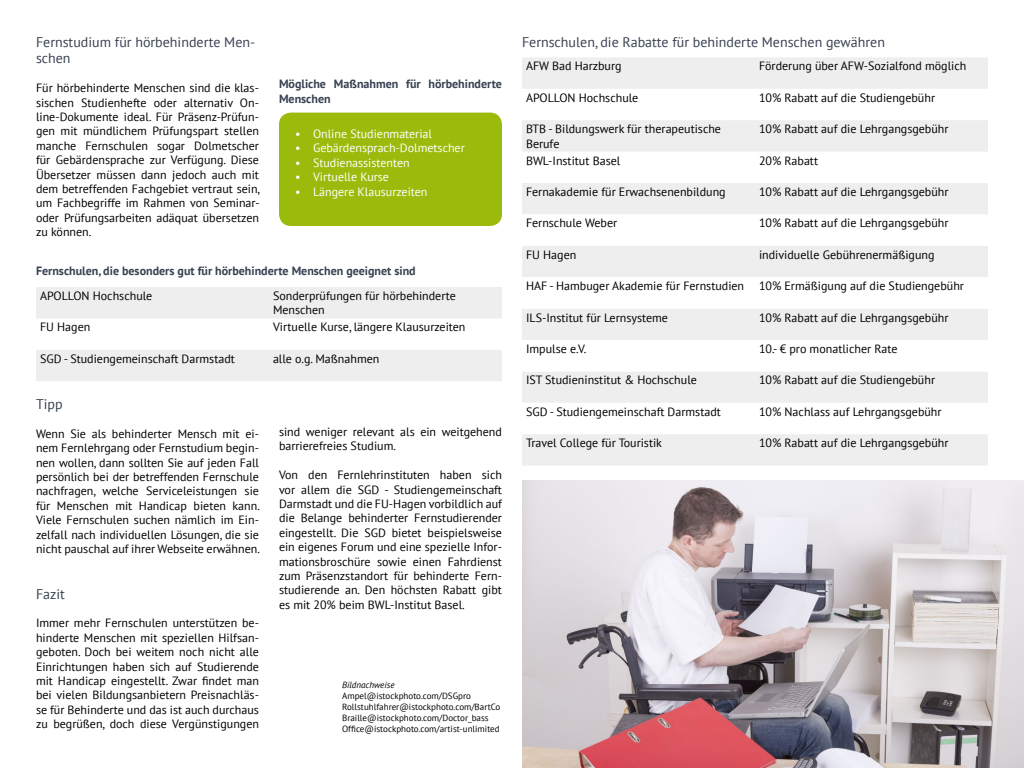
<style>
.page{position:relative;width:1024px;height:768px;background:#fff}
.page>*{position:absolute;margin:0;border:0;box-sizing:border-box;transform-origin:0 0}
.Zwischenhead{font:14px "PT Sans";color:#374151}
.Absatzformat_1{font:12px/14.4px "PT Sans";color:#000;text-align:justify}
.Absatzformat_1-2{font:700 12px/14.4px "PT Sans";color:#374151}
.t1{font:12px "PT Sans";color:#fff}
.Absatzformat_1-3{font:9px "PT Sans";color:#000}
.Absatzformat_1-4{font:italic 9px "PT Sans";color:#000}
</style>
<div class="page">
<div style="left:279px;top:113px;width:223px;height:113px;background:#9abb0c;border-radius:12px"></div>
<svg style="left:522px;top:58px;width:466px;height:156px;fill:#eee"></svg>
<svg style="left:522px;top:246px;width:466px;height:157px;fill:#eee"></svg>
<div style="left:522px;top:434px;width:466px;height:32px;background:#eee"></div>
<svg style="left:36px;top:287px;width:466px;height:94px;fill:#eee"></svg>
<img style="left:522px;top:480px;width:502px;height:288px">
<p class="Zwischenhead" style="left:36px;top:33px;width:221px">Fernstudium für hörbehinderte Men-</p>
<p class="Zwischenhead" style="left:522px;top:33px;width:365px">Fernschulen, die Rabatte für behinderte Menschen gewähren</p>
<p class="Zwischenhead" style="left:36px;top:49px;width:36px">schen</p>
<p class="Absatzformat_1" style="left:36px;top:80px;width:225px">Für hörbehinderte Menschen sind die klas&shy;sischen Studienhefte oder alternativ On&shy;line-Dokumente ideal. Für Präsenz-Prüfun&shy;gen mit mündlichem Prüfungspart stellen manche Fernschulen sogar Dolmetscher für Gebärdensprache zur Verfügung. Diese Übersetzer müssen dann jedoch auch mit dem betreffenden Fachgebiet vertraut sein, um Fachbegriffe im Rahmen von Seminar&shy;oder Prüfungsarbeiten adäquat übersetzen zu können.</p>
<p class="Absatzformat_1" style="left:526px;top:59px;width:97px">AFW Bad Harzburg</p>
<p class="Absatzformat_1" style="left:759px;top:59px;width:209px">Förderung über AFW-Sozialfond möglich</p>
<p class="Absatzformat_1" style="left:526px;top:90px;width:114px">APOLLON Hochschule</p>
<p class="Absatzformat_1" style="left:759px;top:90px;width:178px">10% Rabatt auf die Studiengebühr</p>
<p class="Absatzformat_1" style="left:526px;top:122px;width:197px">BTB - Bildungswerk für therapeutische<br>Berufe</p>
<p class="Absatzformat_1" style="left:759px;top:122px;width:191px">10% Rabatt auf die Lehrgangsgebühr</p>
<p class="Absatzformat_1" style="left:526px;top:153px;width:96px">BWL-Institut Basel</p>
<p class="Absatzformat_1" style="left:759px;top:153px;width:61px">20% Rabatt</p>
<p class="Absatzformat_1" style="left:526px;top:184px;width:201px">Fernakademie für Erwachsenenbildung</p>
<p class="Absatzformat_1" style="left:759px;top:184px;width:191px">10% Rabatt auf die Lehrgangsgebühr</p>
<p class="Absatzformat_1" style="left:526px;top:216px;width:93px">Fernschule Weber</p>
<p class="Absatzformat_1" style="left:759px;top:216px;width:191px">10% Rabatt auf die Lehrgangsgebühr</p>
<p class="Absatzformat_1" style="left:526px;top:247px;width:52px">FU Hagen</p>
<p class="Absatzformat_1" style="left:759px;top:247px;width:177px">individuelle Gebührenermäßigung</p>
<p class="Absatzformat_1" style="left:526px;top:279px;width:220px">HAF - Hambuger Akademie für Fernstudien</p>
<p class="Absatzformat_1" style="left:759px;top:279px;width:207px">10% Ermäßigung auf die Studiengebühr</p>
<p class="Absatzformat_1" style="left:526px;top:310px;width:143px">ILS-Institut für Lernsysteme</p>
<p class="Absatzformat_1" style="left:759px;top:310px;width:191px">10% Rabatt auf die Lehrgangsgebühr</p>
<p class="Absatzformat_1" style="left:526px;top:341px;width:62px">Impulse e.V.</p>
<p class="Absatzformat_1" style="left:759px;top:341px;width:140px">10.- € pro monatlicher Rate</p>
<p class="Absatzformat_1" style="left:526px;top:373px;width:172px">IST Studieninstitut &amp; Hochschule</p>
<p class="Absatzformat_1" style="left:759px;top:373px;width:178px">10% Rabatt auf die Studiengebühr</p>
<p class="Absatzformat_1" style="left:526px;top:404px;width:196px">SGD - Studiengemeinschaft Darmstadt</p>
<p class="Absatzformat_1" style="left:759px;top:404px;width:184px">10% Nachlass auf Lehrgangsgebühr</p>
<p class="Absatzformat_1" style="left:526px;top:436px;width:138px">Travel College für Touristik</p>
<p class="Absatzformat_1" style="left:759px;top:436px;width:191px">10% Rabatt auf die Lehrgangsgebühr</p>
<p class="Absatzformat_1-2" style="left:279px;top:77px;width:224px">Mögliche Maßnahmen für hörbehinderte<br>Menschen</p>
<p class="t1" style="left:295px;top:126px;width:139px">• Online Studienmaterial</p>
<p class="t1" style="left:295px;top:140px;width:171px">• Gebärdensprach-Dolmetscher</p>
<p class="t1" style="left:295px;top:155px;width:116px">• Studienassistenten</p>
<p class="t1" style="left:295px;top:169px;width:96px">• Virtuelle Kurse</p>
<p class="t1" style="left:295px;top:184px;width:134px">• Längere Klausurzeiten</p>
<p class="Absatzformat_1-2" style="left:36px;top:263px;width:381px">Fernschulen, die besonders gut für hörbehinderte Menschen geeignet sind</p>
<p class="Absatzformat_1" style="left:40px;top:288px;width:114px">APOLLON Hochschule</p>
<p class="Absatzformat_1" style="left:273px;top:288px;width:184px">Sonderprüfungen für hörbehinderte</p>
<p class="Absatzformat_1" style="left:273px;top:303px;width:53px">Menschen</p>
<p class="Absatzformat_1" style="left:40px;top:320px;width:52px">FU Hagen</p>
<p class="Absatzformat_1" style="left:273px;top:320px;width:194px">Virtuelle Kurse, längere Klausurzeiten</p>
<p class="Absatzformat_1" style="left:40px;top:351px;width:196px">SGD - Studiengemeinschaft Darmstadt</p>
<p class="Absatzformat_1" style="left:273px;top:351px;width:108px">alle o.g. Maßnahmen</p>
<p class="Zwischenhead" style="left:36px;top:395px;width:28px">Tipp</p>
<p class="Absatzformat_1" style="left:36px;top:426px;width:225px">Wenn Sie als behinderter Mensch mit ei&shy;nem Fernlehrgang oder Fernstudium begin&shy;nen wollen, dann sollten Sie auf jeden Fall persönlich bei der betreffenden Fernschule nachfragen, welche Serviceleistungen sie für Menschen mit Handicap bieten kann.<br>Viele Fernschulen suchen nämlich im Ein&shy;zelfall nach individuellen Lösungen, die sie nicht pauschal auf ihrer Webseite erwähnen.</p>
<p class="Zwischenhead" style="left:36px;top:585px;width:30px">Fazit</p>
<p class="Absatzformat_1" style="left:36px;top:616px;width:225px">Immer mehr Fernschulen unterstützen be&shy;hinderte Menschen mit speziellen Hilfsan&shy;geboten. Doch bei weitem noch nicht alle Einrichtungen haben sich auf Studierende mit Handicap eingestellt. Zwar findet man bei vielen Bildungsanbietern Preisnachläs&shy;se für Behinderte und das ist auch durchaus zu begrüßen, doch diese Vergünstigungen</p>
<p class="Absatzformat_1" style="left:279px;top:424px;width:225px">sind weniger relevant als ein weitgehend barrierefreies Studium.</p>
<p class="Absatzformat_1" style="left:279px;top:468px;width:225px">Von den Fernlehrinstituten haben sich vor allem die SGD - Studiengemeinschaft Darmstadt und die FU-Hagen vorbildlich auf die Belange behinderter Fernstudierender eingestellt. Die SGD bietet beispielsweise ein eigenes Forum und eine spezielle Infor&shy;mationsbroschüre sowie einen Fahrdienst zum Präsenzstandort für behinderte Fern&shy;studierende an. Den höchsten Rabatt gibt es mit 20% beim BWL-Institut Basel.</p>
<p class="Absatzformat_1-4" style="left:342px;top:679px;width:54px">Bildnachweise</p>
<p class="Absatzformat_1-3" style="left:342px;top:690px;width:130px">Ampel@istockphoto.com/DSGpro</p>
<p class="Absatzformat_1-3" style="left:342px;top:701px;width:160px">Rollstuhlfahrer@istockphoto.com/BartCo</p>
<p class="Absatzformat_1-3" style="left:342px;top:712px;width:148px">Braille@istockphoto.com/Doctor_bass</p>
<p class="Absatzformat_1-3" style="left:342px;top:723px;width:159px">Office@istockphoto.com/artist-unlimited</p>
</div>
